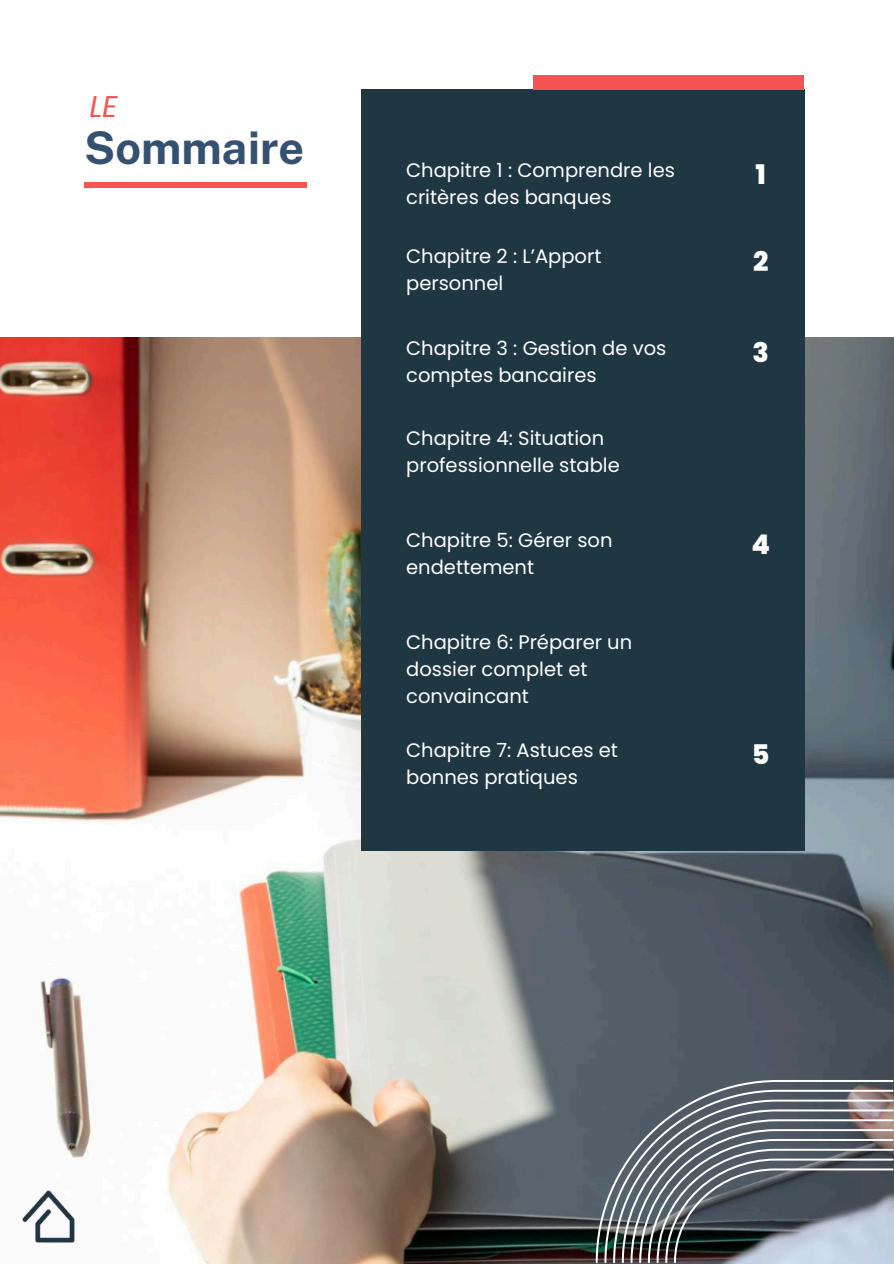
<style>
.page{position:relative;width:894px;height:1264px;background:#fff}
.page>*{position:absolute;margin:0;border:0;box-sizing:border-box;transform-origin:0 0}
.t1{font:700 45px "Public Sans";color:#355172}
.t2{font:italic 30px "Poppins";color:#f65353}
.t3{font:800 27px "Poppins";color:#fff}
.t4{font:19.5px/27px "Poppins";color:#fff}
</style>
<div class="page">
<img style="left:0;top:338px;width:893px;height:925px">
<div style="left:361px;top:89px;width:443px;height:761px;background:#1f3643"></div>
<div style="left:533px;top:75px;width:271px;height:15px;background:#f65353"></div>
<svg style="left:595px;top:1079px;width:298px;height:183px;background:#5f686f"></svg>
<svg style="left:604px;top:1089px;width:289px;height:173px;background:#696f76"></svg>
<svg style="left:613px;top:1099px;width:280px;height:163px;background:#70757c"></svg>
<svg style="left:621px;top:1109px;width:272px;height:153px;background:#70767e"></svg>
<img style="left:0;top:1158px;width:110px;height:105px">
<div style="left:84px;top:182px;width:223px;height:6px;background:#f65353"></div>
<p class="t2" style="left:89px;top:85px;width:30px">LE</p>
<p class="t1" style="left:84px;top:122px;width:221px">Sommaire</p>
<p class="t4" style="left:406px;top:157px;width:270px">Chapitre 1 : Comprendre les critères des banques</p>
<p class="t4" style="left:406px;top:243px;width:197px">Chapitre 2 : L’Apport personnel</p>
<p class="t4" style="left:406px;top:335px;width:261px">Chapitre 3 : Gestion de vos comptes bancaires</p>
<p class="t4" style="left:406px;top:425px;width:215px">Chapitre 4: Situation professionnelle stable</p>
<p class="t4" style="left:406px;top:526px;width:208px">Chapitre 5: Gérer son endettement</p>
<p class="t4" style="left:406px;top:628px;width:227px">Chapitre 6: Préparer un dossier complet et convaincant</p>
<p class="t4" style="left:406px;top:736px;width:213px">Chapitre 7: Astuces et bonnes pratiques</p>
<p class="t3" style="left:755px;top:156px;width:12px">1</p>
<p class="t3" style="left:752px;top:242px;width:17px">2</p>
<p class="t3" style="left:752px;top:334px;width:18px">3</p>
<h1 class="t3" style="left:751px;top:526px;width:20px">4</h1>
<p class="t3" style="left:751px;top:735px;width:19px">5</p>
</div>
